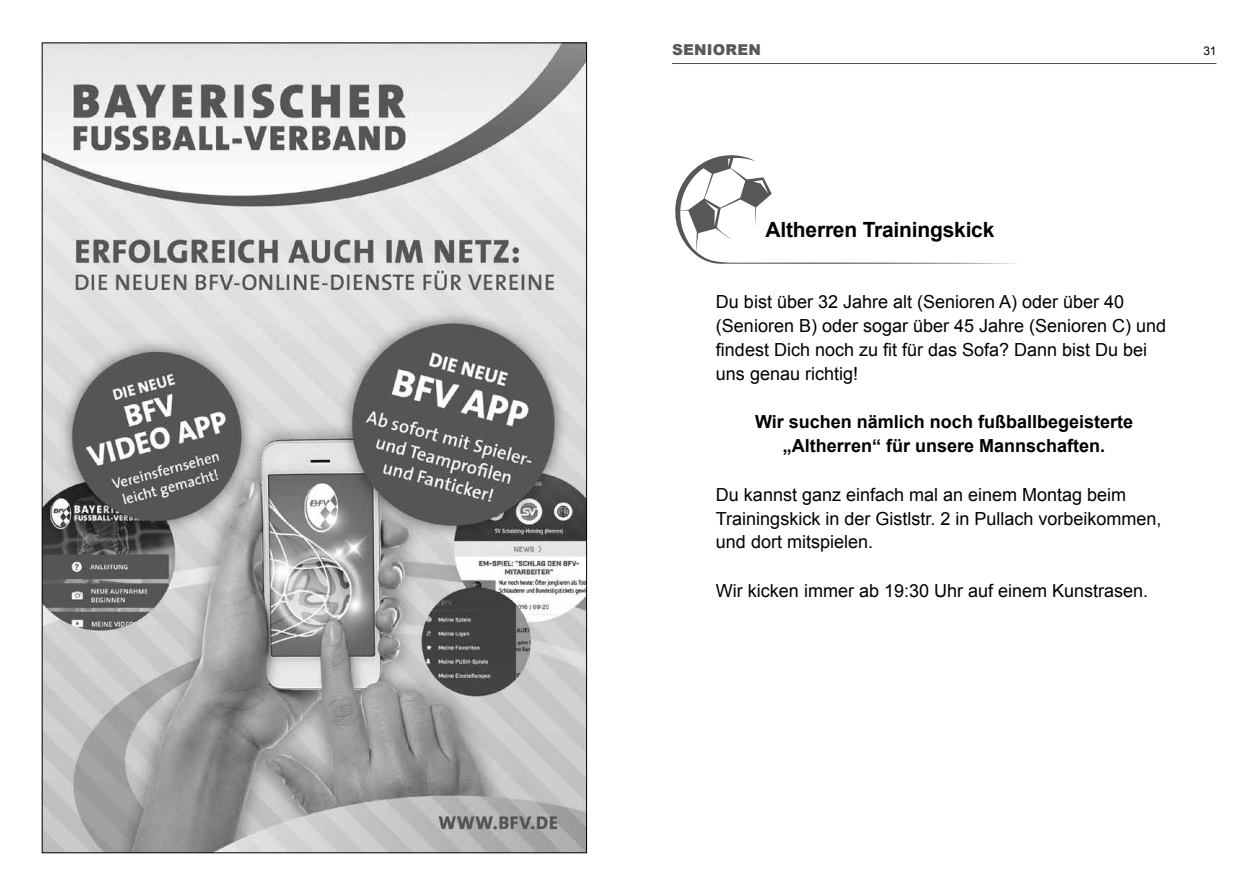
<style>
.page{position:relative;width:1259px;height:893px;background:#fff}
.page>*{position:absolute;margin:0;border:0;box-sizing:border-box;transform-origin:0 0}
.t1{font:700 21px "Arial";letter-spacing:-.01em;color:#000}
.t2{font:18px/24px "Arial";color:#000}
.t3{font:700 18px/24px "Arial";color:#000;text-align:center}
.t4{font:900 15px "Arial";letter-spacing:.015em;color:#58595b}
.t5{font:12px "Arial";color:#000}
</style>
<div class="page">
<hr style="left:672px;top:63px;width:544px;height:1px;background:#4f5153">
<img style="left:44px;top:45px;width:541px;height:806px">
<svg style="left:675px;top:155px;width:342px;height:109px"></svg>
<p class="t4" style="left:672px;top:39px;width:90px">SENIOREN</p>
<p class="t5" style="left:1203px;top:43px;width:15px">31</p>
<p class="t1" style="left:765px;top:216px;width:230px">Altherren Trainingskick</p>
<p class="t2" style="left:716px;top:290px;width:452px">Du bist über 32 Jahre alt (Senioren A) oder über 40 (Senioren B) oder sogar über 45 Jahre (Senioren C) und findest Dich noch zu fit für das Sofa? Dann bist Du bei uns genau richtig!</p>
<p class="t3" style="left:755px;top:411px;width:379px">Wir suchen nämlich noch fußballbegeisterte „Altherren“ für unsere Mannschaften.</p>
<p class="t2" style="left:716px;top:482px;width:447px">Du kannst ganz einfach mal an einem Montag beim<br>Trainingskick in der Gistlstr. 2 in Pullach vorbeikommen, und dort mitspielen.</p>
<p class="t2" style="left:716px;top:578px;width:434px">Wir kicken immer ab 19:30 Uhr auf einem Kunstrasen.</p>
</div>
